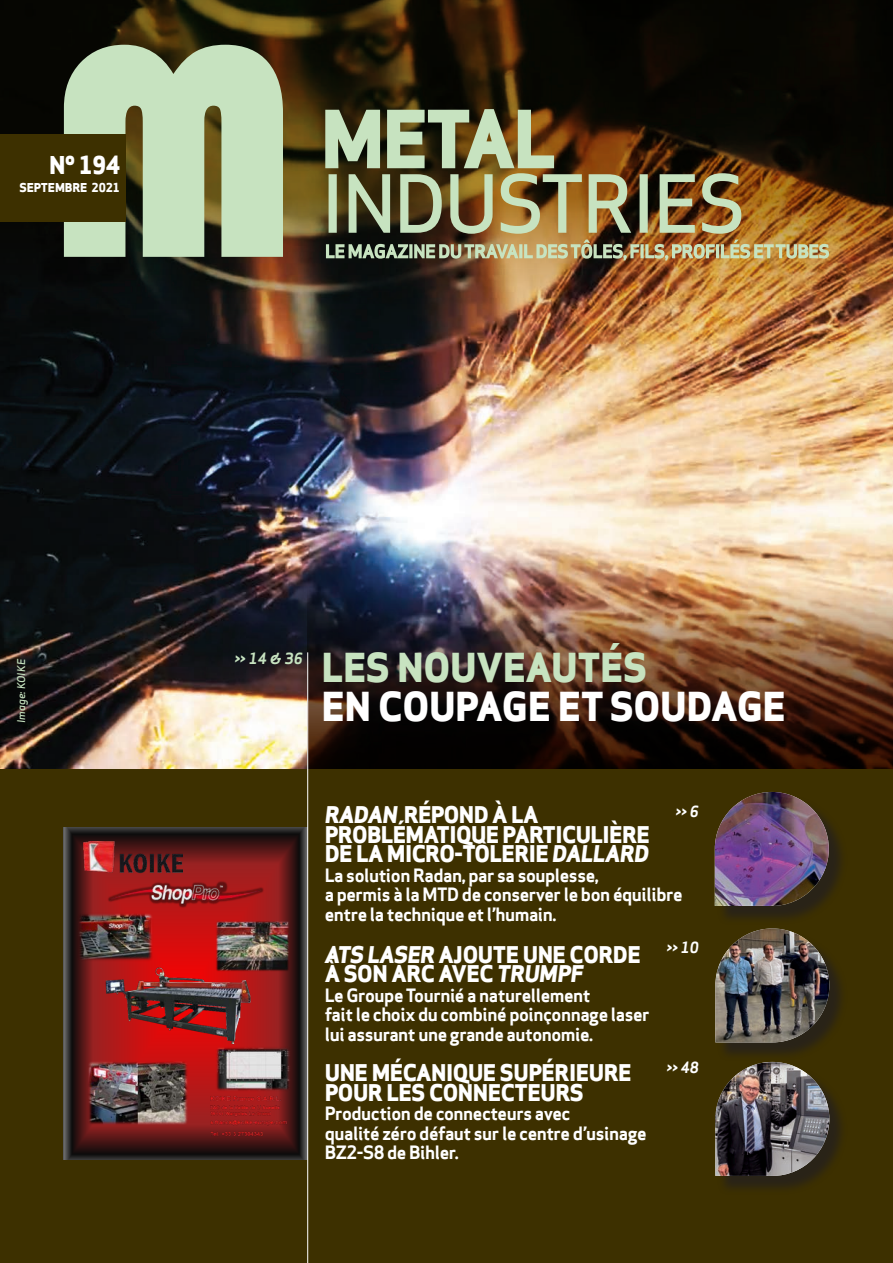
<style>
.page{position:relative;width:893px;height:1263px;background:#fff}
.page>*{position:absolute;margin:0;border:0;box-sizing:border-box;transform-origin:0 0}
._06-a__TITRE_PRINCIP{font:800 39px "Apex Sans";letter-spacing:-.01em;color:#fff}
._06-a__TITRE_PRINCIP-2{font:800 39px "Apex Sans";letter-spacing:-.01em;color:#c7e3c0}
.t1{font:800 24px "Apex Sans";color:#fff}
._06-c__TXT_TITRES_SE{font:800 22.5px "Apex Sans";letter-spacing:-.02em;color:#fff}
._06-c__TXT_TITRES_SE-2{font:700 18px "Apex Sans";letter-spacing:-.025em;color:#fff}
._07__CHIFFRES_couver{font:italic 700 15px "Apex Sans";color:#fff}
._07__CHIFFRES_couver-2{font:italic 700 15px "Apex Sans";color:#c7e3c0}
.t2{font:800 12px "Apex Sans";letter-spacing:-.01em;color:#fff}
.t3{font:italic 500 10.5px "Apex Sans";color:#c7e3c0}
.s1{font-style:italic}
</style>
<div class="page">
<img style="left:0;top:410px;width:893px;height:359px">
<img style="left:307px;top:587px;width:586px;height:182px">
<img style="left:0;top:0;width:893px;height:410px">
<div style="left:0;top:769px;width:893px;height:494px;background:#3d3000"></div>
<svg style="left:64px;top:45px;width:219px;height:212px;background:#aec29f"></svg>
<img style="left:326px;top:240px;width:503px;height:20px">
<svg style="left:325px;top:109px;width:416px;height:125px;background:#766a47"></svg>
<div style="left:0;top:134px;width:125px;height:87px;background:#3d3000"></div>
<div style="left:717px;top:794px;width:130px;height:131px;background:#231f20;opacity:.75"></div>
<img style="left:715px;top:792px;width:114px;height:114px">
<div style="left:718px;top:931px;width:130px;height:130px;background:#231f20;opacity:.75"></div>
<img style="left:715px;top:928px;width:114px;height:114px">
<div style="left:718px;top:1064px;width:130px;height:131px;background:#231f20;opacity:.75"></div>
<img style="left:715px;top:1062px;width:114px;height:114px">
<svg style="left:64px;top:828px;width:243px;height:331px;background:#681c1c"></svg>
<img style="left:103px;top:966px;width:150px;height:82px">
<img style="left:105px;top:876px;width:161px;height:32px">
<img style="left:78px;top:912px;width:75px;height:50px">
<img style="left:215px;top:1047px;width:76px;height:44px">
<img style="left:87px;top:1061px;width:101px;height:65px">
<img style="left:83px;top:841px;width:99px;height:34px">
<img style="left:206px;top:1093px;width:90px;height:48px">
<img style="left:215px;top:920px;width:74px;height:51px">
<hr style="left:307px;top:652px;width:1px;height:611px;background:#fff">
<p class="t1" style="left:49px;top:149px;width:72px">Nº 194</p>
<p class="t2" style="left:19px;top:180px;width:102px">SEPTEMBRE 2021</p>
<p class="t3" style="left:12px;top:723px;width:66px;rotate:-90deg">Image: KOIKE</p>
<p class="_07__CHIFFRES_couver-2" style="left:235px;top:648px;width:69px">&gt;&gt; 14 &amp; 36</p>
<p class="_06-a__TITRE_PRINCIP-2" style="left:322px;top:642px;width:327px">LES NOUVEAUTÉS</p>
<p class="_06-a__TITRE_PRINCIP" style="left:322px;top:681px;width:466px">EN COUPAGE ET SOUDAGE</p>
<p class="_06-c__TXT_TITRES_SE" style="left:325px;top:800px;width:215px"><span class="s1">RADAN</span> RÉPOND À LA</p>
<p class="_06-c__TXT_TITRES_SE" style="left:325px;top:820px;width:327px">PROBLÉMATIQUE PARTICULIÈRE</p>
<p class="_07__CHIFFRES_couver" style="left:676px;top:801px;width:24px">&gt;&gt; 6</p>
<p class="_06-c__TXT_TITRES_SE" style="left:325px;top:839px;width:326px">DE LA MICRO-TÔLERIE <span class="s1">DALLARD</span></p>
<p class="_06-c__TXT_TITRES_SE-2" style="left:325px;top:864px;width:276px">La solution Radan, par sa souplesse,</p>
<p class="_06-c__TXT_TITRES_SE-2" style="left:325px;top:883px;width:359px">a permis à la MTD de conserver le bon équilibre</p>
<p class="_06-c__TXT_TITRES_SE-2" style="left:325px;top:903px;width:233px">entre la technique et l’humain.</p>
<p class="_06-c__TXT_TITRES_SE" style="left:325px;top:940px;width:318px"><span class="s1">ATS LASER</span> AJOUTE UNE CORDE</p>
<p class="_06-c__TXT_TITRES_SE" style="left:325px;top:959px;width:260px">À SON ARC AVEC <span class="s1">TRUMPF</span></p>
<p class="_06-c__TXT_TITRES_SE-2" style="left:325px;top:983px;width:267px">Le Groupe Tournié a naturellement</p>
<p class="_06-c__TXT_TITRES_SE-2" style="left:325px;top:1003px;width:326px">fait le choix du combiné poinçonnage laser</p>
<p class="_06-c__TXT_TITRES_SE-2" style="left:325px;top:1022px;width:270px">lui assurant une grande autonomie.</p>
<p class="_06-c__TXT_TITRES_SE" style="left:325px;top:1058px;width:308px">UNE MÉCANIQUE SUPÉRIEURE</p>
<p class="_06-c__TXT_TITRES_SE" style="left:325px;top:1078px;width:261px">POUR LES CONNECTEURS</p>
<p class="_06-c__TXT_TITRES_SE-2" style="left:325px;top:1102px;width:247px">Production de connecteurs avec</p>
<p class="_06-c__TXT_TITRES_SE-2" style="left:325px;top:1122px;width:323px">qualité zéro défaut sur le centre d’usinage</p>
<p class="_06-c__TXT_TITRES_SE-2" style="left:325px;top:1141px;width:135px">BZ2-S8 de Bihler.</p>
<p class="_07__CHIFFRES_couver" style="left:667px;top:938px;width:33px">&gt;&gt; 10</p>
<p class="_07__CHIFFRES_couver" style="left:667px;top:1058px;width:33px">&gt;&gt; 48</p>
</div>
